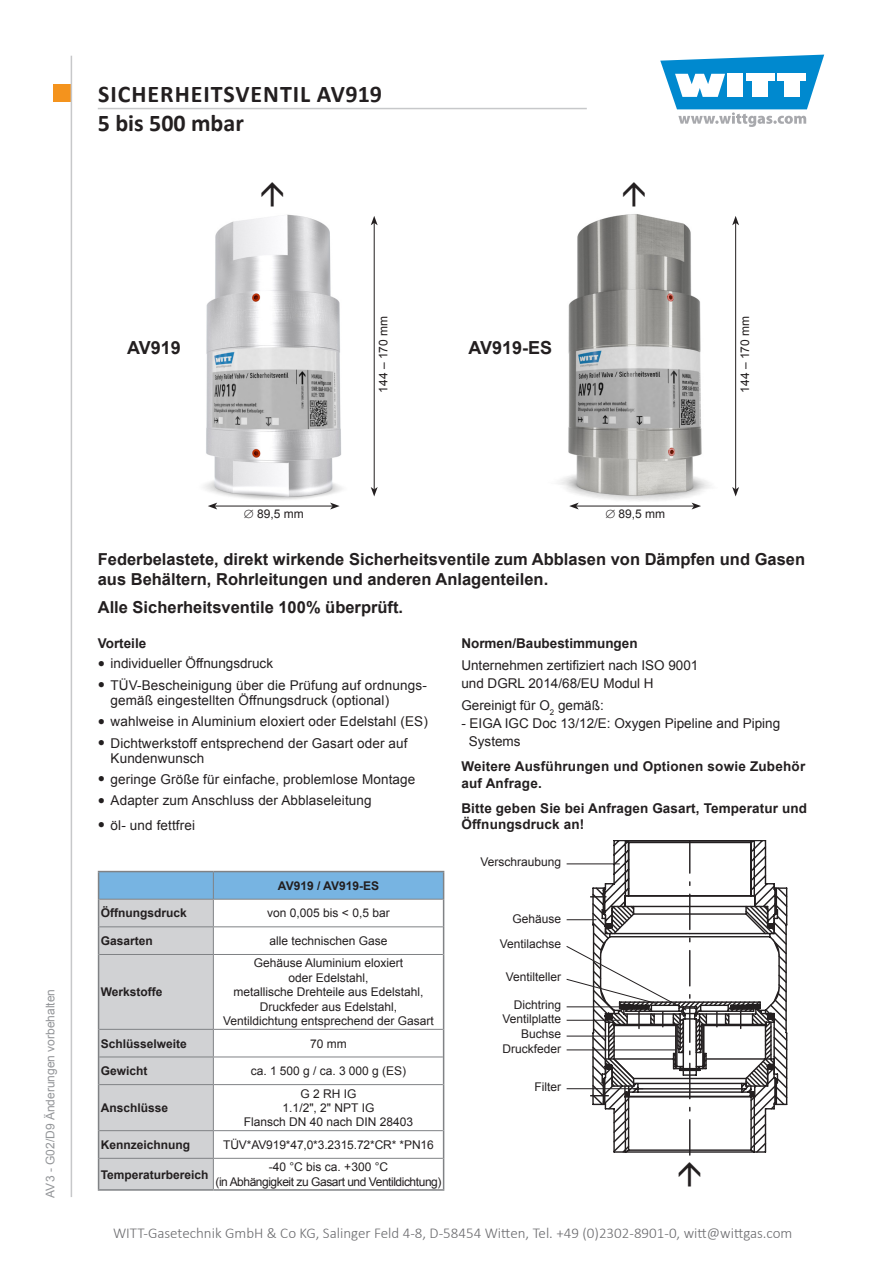
<style>
.page{position:relative;width:893px;height:1263px;background:#fff}
.page>*{position:absolute;margin:0;border:0;box-sizing:border-box;transform-origin:0 0}
.t1{font:700 24px/28.8px "Calibri";letter-spacing:.04em;color:#231f20}
.t2{font:700 18px "Arial";color:#231f20}
.Einleitungstext{font:700 16.5px/19.8px "Arial";color:#231f20}
.t3{font:300 15px "Calibri";color:#6b6b6e}
.Überschrift{font:13.5px/15px "Arial";letter-spacing:.01em;color:#231f20}
.Überschrift-2{font:700 13.5px/16.5px "Arial";letter-spacing:.01em;color:#231f20}
.Einleitungstext-2{font:12px/14.4px "Arial";color:#231f20;text-align:center}
.Einleitungstext-3{font:700 12px "Arial";color:#231f20}
.Einleitungstext-4{font:12px/14.4px "Arial";letter-spacing:-.035em;color:#231f20;text-align:center}
.t4{font:12px "Arial";color:#939598}
.s1{font-family:"Bookman Old Style";font-size:12px}
</style>
<div class="page">
<div style="left:53px;top:85px;width:17px;height:17px;background:#f4931d"></div>
<svg style="left:660px;top:55px;width:164px;height:72px"></svg>
<hr style="left:71px;top:56px;width:1px;height:1141px;background:#c7c8ca">
<hr style="left:98px;top:108px;width:489px;height:1px;background:#c7c8ca">
<img style="left:559px;top:214px;width:178px;height:296px">
<img style="left:204px;top:214px;width:174px;height:296px">
<hr style="left:215px;top:506px;width:117px;height:1px;background:#231f20">
<svg style="left:208px;top:503px;width:9px;height:6px"></svg>
<svg style="left:330px;top:503px;width:10px;height:6px"></svg>
<hr style="left:374px;top:223px;width:1px;height:266px;background:#231f20">
<svg style="left:371px;top:216px;width:7px;height:9px"></svg>
<svg style="left:371px;top:487px;width:7px;height:9px"></svg>
<svg style="left:566px;top:840px;width:222px;height:315px"></svg>
<hr style="left:567px;top:1020px;width:53px;height:1px;background:#231f20">
<hr style="left:567px;top:1088px;width:76px;height:1px;background:#231f20">
<hr style="left:576px;top:506px;width:118px;height:1px;background:#231f20">
<svg style="left:569px;top:503px;width:10px;height:6px"></svg>
<svg style="left:692px;top:503px;width:9px;height:6px"></svg>
<hr style="left:735px;top:223px;width:1px;height:266px;background:#231f20">
<svg style="left:732px;top:216px;width:7px;height:9px"></svg>
<svg style="left:732px;top:487px;width:7px;height:9px"></svg>
<hr style="left:98px;top:1189px;width:115px;height:2px;background:#808285">
<hr style="left:213px;top:1189px;width:231px;height:2px;background:#808285">
<svg style="left:98px;top:871px;width:346px;height:319px"></svg>
<hr style="left:99px;top:1158px;width:114px;height:1px;background:#808285">
<hr style="left:213px;top:1158px;width:230px;height:1px;background:#808285">
<hr style="left:213px;top:1159px;width:1px;height:30px;background:#808285">
<h1 class="t1" style="left:98px;top:79px;width:286px">SICHERHEITSVENTIL AV919<br>5 bis 500 mbar</h1>
<p class="Einleitungstext-2" style="left:376px;top:393px;width:78px;rotate:-90deg">144 – 170 mm</p>
<p class="t2" style="left:127px;top:336px;width:55px">AV919</p>
<p class="t2" style="left:468px;top:336px;width:85px">AV919-ES</p>
<p class="Einleitungstext-2" style="left:738px;top:393px;width:78px;rotate:-90deg">144 – 170 mm</p>
<p class="t4" style="left:42px;top:1197px;width:210px;rotate:-90deg">AV3 - G02/D9 Änderungen vorbehalten</p>
<p class="Einleitungstext-2" style="left:244px;top:507px;width:61px">∅ 89,5 mm</p>
<p class="Einleitungstext-2" style="left:605px;top:507px;width:61px">∅ 89,5 mm</p>
<p class="Einleitungstext" style="left:98px;top:550px;width:709px">Federbelastete, direkt wirkende Sicherheitsventile zum Abblasen von Dämpfen und Gasen aus Behältern, Rohrleitungen und anderen Anlagenteilen.</p>
<p class="Einleitungstext" style="left:98px;top:598px;width:307px">Alle Sicherheitsventile 100% überprüft.</p>
<p class="Überschrift-2" style="left:98px;top:635px;width:50px">Vorteile</p>
<p class="Überschrift" style="left:98px;top:656px;width:177px"><span class="s1">●</span> individueller Öffnungsdruck</p>
<p class="Überschrift" style="left:111px;top:678px;width:318px;text-indent:-13px"><span class="s1">●</span> TÜV-Bescheinigung über die Prüfung auf ordnungs&shy;gemäß eingestellten Öffnungsdruck (optional)</p>
<p class="Überschrift" style="left:98px;top:714px;width:332px"><span class="s1">●</span> wahlweise in Aluminium eloxiert oder Edelstahl (ES)</p>
<p class="Überschrift" style="left:111px;top:735px;width:299px;text-indent:-13px"><span class="s1">●</span> Dichtwerkstoff entsprechend der Gasart oder auf<br>Kundenwunsch</p>
<p class="Überschrift" style="left:98px;top:772px;width:319px"><span class="s1">●</span> geringe Größe für einfache, problemlose Montage</p>
<p class="Überschrift" style="left:98px;top:793px;width:275px"><span class="s1">●</span> Adapter zum Anschluss der Abblaseleitung</p>
<p class="Überschrift" style="left:98px;top:818px;width:99px"><span class="s1">●</span> öl- und fettfrei</p>
<p class="Überschrift-2" style="left:461px;top:635px;width:178px">Normen/Baubestimmungen</p>
<p class="Überschrift" style="left:461px;top:656px;width:239px;line-height:18px">Unternehmen zertifiziert nach ISO 9001 und DGRL 2014/68/EU Modul H</p>
<p class="Überschrift" style="left:461px;top:698px;width:144px">Gereinigt für O<sub>2</sub> gemäß:</p>
<p class="Überschrift" style="left:469px;top:715px;width:313px;line-height:18px;text-indent:-8px">- EIGA IGC Doc 13/12/E: Oxygen Pipeline and Piping<br>Systems</p>
<p class="Überschrift-2" style="left:461px;top:759px;width:345px">Weitere Ausführungen und Optionen sowie Zubehör auf Anfrage.</p>
<p class="Überschrift-2" style="left:461px;top:800px;width:347px">Bitte geben Sie bei Anfragen Gasart, Temperatur und<br>Öffnungsdruck an!</p>
<p class="Einleitungstext-3" style="left:278px;top:877px;width:103px">AV919 / AV919-ES</p>
<p class="Einleitungstext-3" style="left:101px;top:905px;width:88px">Öffnungsdruck</p>
<p class="Einleitungstext-2" style="left:267px;top:906px;width:124px">von 0,005 bis &lt; 0,5 bar</p>
<p class="Einleitungstext-3" style="left:101px;top:933px;width:54px">Gasarten</p>
<p class="Einleitungstext-2" style="left:269px;top:934px;width:120px">alle technischen Gase</p>
<p class="Einleitungstext-3" style="left:101px;top:984px;width:63px">Werkstoffe</p>
<p class="Einleitungstext-2" style="left:223px;top:956px;width:212px">Gehäuse Aluminium eloxiert<br>oder Edelstahl,<br>metallische Drehteile aus Edelstahl,<br>Druckfeder aus Edelstahl,<br>Ventildichtung entsprechend der Gasart</p>
<p class="Einleitungstext-3" style="left:101px;top:1035px;width:88px">Schlüsselweite</p>
<p class="Einleitungstext-2" style="left:310px;top:1036px;width:38px">70 mm</p>
<p class="Einleitungstext-3" style="left:101px;top:1063px;width:48px">Gewicht</p>
<p class="Einleitungstext-2" style="left:251px;top:1064px;width:157px">ca. 1 500 g / ca. 3 000 g (ES)</p>
<p class="Einleitungstext-3" style="left:101px;top:1100px;width:69px">Anschlüsse</p>
<p class="Einleitungstext-2" style="left:244px;top:1086px;width:171px">G 2 RH IG<br>1.1/2", 2" NPT IG<br>Flansch DN 40 nach DIN 28403</p>
<p class="Einleitungstext-3" style="left:101px;top:1136px;width:91px">Kennzeichnung</p>
<p class="Einleitungstext-2" style="left:223px;top:1137px;width:212px">TÜV*AV919*47,0*3.2315.72*CR* *PN16</p>
<p class="Einleitungstext-3" style="left:101px;top:1166px;width:109px">Temperaturbereich</p>
<p class="Einleitungstext-4" style="left:215px;top:1160px;width:227px">-40 °C bis ca. +300 °C<br>(in Abhängigkeit zu Gasart und Ventildichtung)</p>
<p class="Einleitungstext-2" style="left:481px;top:855px;width:82px">Verschraubung</p>
<p class="Einleitungstext-2" style="left:513px;top:911px;width:50px">Gehäuse</p>
<p class="Einleitungstext-2" style="left:500px;top:937px;width:63px">Ventilachse</p>
<p class="Einleitungstext-2" style="left:506px;top:970px;width:57px">Ventilteller</p>
<p class="Einleitungstext-2" style="left:514px;top:998px;width:49px">Dichtring</p>
<p class="Einleitungstext-2" style="left:503px;top:1011px;width:60px">Ventilplatte</p>
<p class="Einleitungstext-2" style="left:521px;top:1027px;width:42px">Buchse</p>
<p class="Einleitungstext-2" style="left:503px;top:1041px;width:60px">Druckfeder</p>
<p class="Einleitungstext-2" style="left:535px;top:1079px;width:28px">Filter</p>
<p class="t3" style="left:113px;top:1224px;width:681px">WITT-Gasetechnik GmbH &amp; Co KG, Salinger Feld 4-8, D-58454 Witten, Tel. +49 (0)2302-8901-0, witt@wittgas.com</p>
</div>
